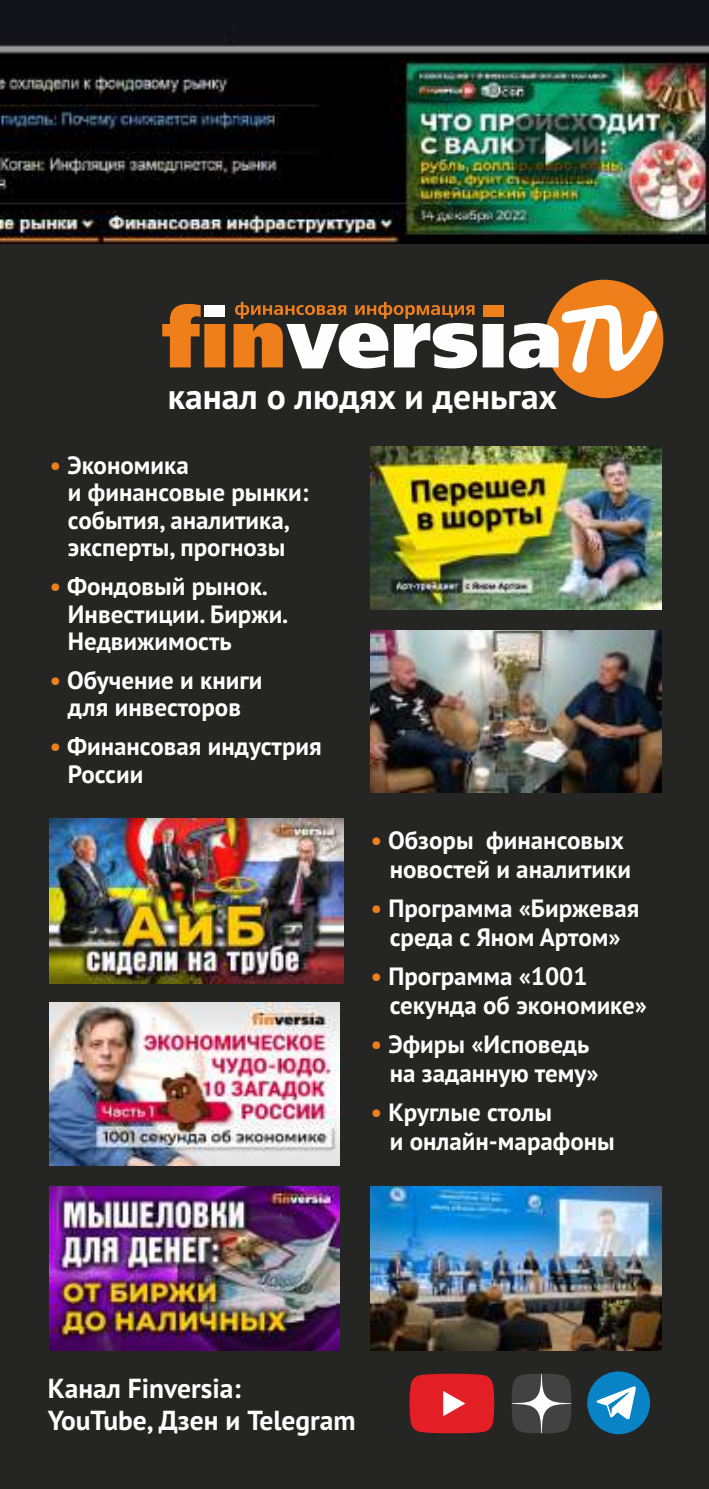
<style>
.page{position:relative;width:709px;height:1489px;background:#fff}
.page>*{position:absolute;margin:0;border:0;box-sizing:border-box;transform-origin:0 0}
.t1{font:700 35.5px "PT Sans";color:#fefefe}
.t2{font:700 27.5px/32px "PT Sans";color:#fefefe}
.t3{font:700 25px/27.5px "PT Sans";color:#fefefe}
.s1{color:#ef7f1a}
</style>
<div class="page">
<div style="left:0;top:0;width:709px;height:1488px;background:#252524"></div>
<img style="left:0;top:0;width:709px;height:244px">
<img style="left:49px;top:818px;width:294px;height:165px">
<img style="left:49px;top:1002px;width:291px;height:163px">
<img style="left:371px;top:446px;width:290px;height:163px">
<img style="left:371px;top:1186px;width:290px;height:164px">
<img style="left:50px;top:1186px;width:290px;height:164px">
<img style="left:371px;top:630px;width:290px;height:162px">
<div style="left:545px;top:280px;width:118px;height:118px;background:#ef7f1a;border-radius:50%"></div>
<svg style="left:162px;top:302px;width:495px;height:70px"></svg>
<svg style="left:409px;top:1373px;width:85px;height:60px"></svg>
<svg style="left:511px;top:1373px;width:60px;height:60px"></svg>
<div style="left:587px;top:1371px;width:63px;height:63px;background:#0783c6;border-radius:50%"></div>
<svg style="left:596px;top:1386px;width:40px;height:33px"></svg>
<h1 class="t1" style="left:168px;top:381px;width:391px">канал о людях и деньгах</h1>
<p class="t3" style="left:68px;top:453px;width:242px;text-indent:-18px"><span class="s1">•</span> Экономика<br>и финансовые рынки: события, аналитика, эксперты, прогнозы</p>
<p class="t3" style="left:68px;top:574px;width:222px;text-indent:-18px"><span class="s1">•</span> Фондовый рынок.<br>Инвестиции. Биржи.<br>Недвижимость</p>
<p class="t3" style="left:50px;top:668px;width:214px;text-align:center"><span class="s1">•</span> Обучение и книги для инвесторов</p>
<p class="t3" style="left:68px;top:734px;width:255px;text-indent:-18px"><span class="s1">•</span> Финансовая индустрия<br>России</p>
<p class="t3" style="left:371px;top:828px;width:262px;line-height:29px;text-align:right"><span class="s1">•</span> Обзоры финансовых новостей и аналитики</p>
<p class="t3" style="left:371px;top:895px;width:270px;line-height:29px;text-align:center"><span class="s1">•</span> Программа «Биржевая среда с Яном Артом»</p>
<p class="t3" style="left:390px;top:963px;width:259px;line-height:29px;text-indent:-19px"><span class="s1">•</span> Программа «1001 секунда об экономике»</p>
<p class="t3" style="left:390px;top:1031px;width:210px;line-height:29px;text-indent:-19px"><span class="s1">•</span> Эфиры «Исповедь на заданную тему»</p>
<p class="t3" style="left:390px;top:1099px;width:226px;line-height:29px;text-indent:-19px"><span class="s1">•</span> Круглые столы<br>и онлайн-марафоны</p>
<p class="t2" style="left:48px;top:1374px;width:309px">Канал Finversia:<br>YouTube, Дзен и Telegram</p>
</div>
